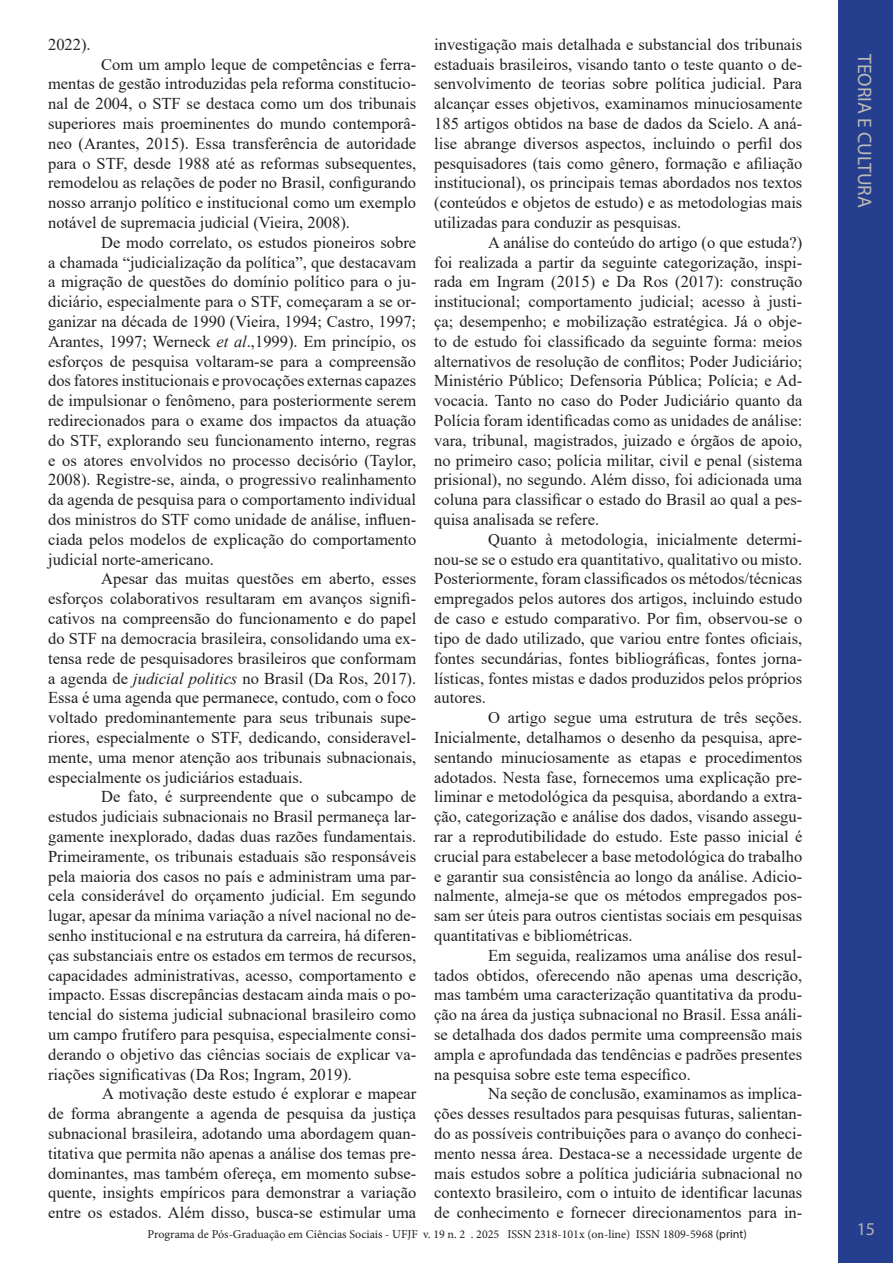
<style>
.page{position:relative;width:893px;height:1263px;background:#fff}
.page>*{position:absolute;margin:0;border:0;box-sizing:border-box;transform-origin:0 0}
.t1{font:19.5px "Myriad Pro";color:#bcbab6}
.t2{font:18px "Myriad Pro";color:#b5b2ad}
.t3{font:16.5px/19.8px "Times New Roman";color:#231f20;text-align:justify}
.t4{font:12px "Minion Pro";color:#231f20}
.s1{font-style:italic}
.s2{font-family:"Myriad Pro"}
</style>
<div class="page">
<div style="left:839px;top:0;width:54px;height:1263px;background:#253f8e"></div>
<p class="t3" style="left:48px;top:34px;width:44px">2022).</p>
<p class="t3" style="left:48px;top:54px;width:370px;text-indent:53px">Com um amplo leque de competências e ferra&shy;mentas de gestão introduzidas pela reforma constitucio&shy;nal de 2004, o STF se destaca como um dos tribunais superiores mais proeminentes do mundo contemporâ&shy;neo (Arantes, 2015). Essa transferência de autoridade para o STF, desde 1988 até as reformas subsequentes, remodelou as relações de poder no Brasil, configurando nosso arranjo político e institucional como um exemplo notável de supremacia judicial (Vieira, 2008).</p>
<p class="t3" style="left:48px;top:232px;width:370px;text-indent:53px">De modo correlato, os estudos pioneiros sobre a chamada “judicialização da política”, que destacavam a migração de questões do domínio político para o ju&shy;diciário, especialmente para o STF, começaram a se or&shy;ganizar na década de 1990 (Vieira, 1994; Castro, 1997; Arantes, 1997; Werneck <span class="s1">et al</span>.,1999). Em princípio, os esforços de pesquisa voltaram-se para a compreensão dos fatores institucionais e provocações externas capazes de impulsionar o fenômeno, para posteriormente serem redirecionados para o exame dos impactos da atuação do STF, explorando seu funcionamento interno, regras e os atores envolvidos no processo decisório (Taylor, 2008). Registre-se, ainda, o progressivo realinhamento da agenda de pesquisa para o comportamento individual dos ministros do STF como unidade de análise, influen&shy;ciada pelos modelos de explicação do comportamento judicial norte-americano.</p>
<p class="t3" style="left:48px;top:568px;width:370px;text-indent:53px">Apesar das muitas questões em aberto, esses esforços colaborativos resultaram em avanços signifi&shy;cativos na compreensão do funcionamento e do papel do STF na democracia brasileira, consolidando uma ex&shy;tensa rede de pesquisadores brasileiros que conformam a agenda de <span class="s1">judicial politics</span> no Brasil (Da Ros, 2017).<br>Essa é uma agenda que permanece, contudo, com o foco voltado predominantemente para seus tribunais supe&shy;riores, especialmente o STF, dedicando, consideravel&shy;mente, uma menor atenção aos tribunais subnacionais, especialmente os judiciários estaduais.</p>
<p class="t3" style="left:48px;top:786px;width:370px;text-indent:53px">De fato, é surpreendente que o subcampo de estudos judiciais subnacionais no Brasil permaneça lar&shy;gamente inexplorado, dadas duas razões fundamentais.<br>Primeiramente, os tribunais estaduais são responsáveis pela maioria dos casos no país e administram uma par&shy;cela considerável do orçamento judicial. Em segundo lugar, apesar da mínima variação a nível nacional no de&shy;senho institucional e na estrutura da carreira, há diferen&shy;ças substanciais entre os estados em termos de recursos, capacidades administrativas, acesso, comportamento e impacto. Essas discrepâncias destacam ainda mais o po&shy;tencial do sistema judicial subnacional brasileiro como um campo frutífero para pesquisa, especialmente consi&shy;derando o objetivo das ciências sociais de explicar va&shy;riações significativas (Da Ros; Ingram, 2019).</p>
<p class="t3" style="left:48px;top:1083px;width:370px;text-indent:54px">A motivação deste estudo é explorar e mapear de forma abrangente a agenda de pesquisa da justiça subnacional brasileira, adotando uma abordagem quan&shy;titativa que permita não apenas a análise dos temas pre&shy;dominantes, mas também ofereça, em momento subse&shy;quente, insights empíricos para demonstrar a variação entre os estados. Além disso, busca-se estimular uma</p>
<p class="t3" style="left:434px;top:34px;width:370px">investigação mais detalhada e substancial dos tribunais estaduais brasileiros, visando tanto o teste quanto o de&shy;senvolvimento de teorias sobre política judicial. Para alcançar esses objetivos, examinamos minuciosamente 185 artigos obtidos na base de dados da Scielo. A aná&shy;lise abrange diversos aspectos, incluindo o perfil dos pesquisadores (tais como gênero, formação e afiliação institucional), os principais temas abordados nos textos (conteúdos e objetos de estudo) e as metodologias mais utilizadas para conduzir as pesquisas.</p>
<p class="t3" style="left:434px;top:232px;width:370px;text-indent:54px">A análise do conteúdo do artigo (o que estuda?) foi realizada a partir da seguinte categorização, inspi&shy;rada em Ingram (2015) e Da Ros (2017): construção institucional; comportamento judicial; acesso à justi&shy;ça; desempenho; e mobilização estratégica. Já o obje&shy;to de estudo foi classificado da seguinte forma: meios alternativos de resolução de conflitos; Poder Judiciário; Ministério Público; Defensoria Pública; Polícia; e Ad&shy;vocacia. Tanto no caso do Poder Judiciário quanto da Polícia foram identificadas como as unidades de análise: vara, tribunal, magistrados, juizado e órgãos de apoio, no primeiro caso; polícia militar, civil e penal (sistema prisional), no segundo. Além disso, foi adicionada uma coluna para classificar o estado do Brasil ao qual a pes&shy;quisa analisada se refere.</p>
<p class="t3" style="left:434px;top:529px;width:370px;text-indent:54px">Quanto à metodologia, inicialmente determi&shy;nou-se se o estudo era quantitativo, qualitativo ou misto.<br>Posteriormente, foram classificados os métodos/técnicas empregados pelos autores dos artigos, incluindo estudo de caso e estudo comparativo. Por fim, observou-se o tipo de dado utilizado, que variou entre fontes oficiais, fontes secundárias, fontes bibliográficas, fontes jorna&shy;lísticas, fontes mistas e dados produzidos pelos próprios autores.</p>
<p class="t3" style="left:434px;top:707px;width:370px;text-indent:54px">O artigo segue uma estrutura de três seções.<br>Inicialmente, detalhamos o desenho da pesquisa, apre&shy;sentando minuciosamente as etapas e procedimentos adotados. Nesta fase, fornecemos uma explicação pre&shy;liminar e metodológica da pesquisa, abordando a extra&shy;ção, categorização e análise dos dados, visando assegu&shy;rar a reprodutibilidade do estudo. Este passo inicial é crucial para estabelecer a base metodológica do trabalho e garantir sua consistência ao longo da análise. Adicio&shy;nalmente, almeja-se que os métodos empregados pos&shy;sam ser úteis para outros cientistas sociais em pesquisas quantitativas e bibliométricas.</p>
<p class="t3" style="left:434px;top:945px;width:370px;text-indent:54px">Em seguida, realizamos uma análise dos resul&shy;tados obtidos, oferecendo não apenas uma descrição, mas também uma caracterização quantitativa da produ&shy;ção na área da justiça subnacional no Brasil. Essa análi&shy;se detalhada dos dados permite uma compreensão mais ampla e aprofundada das tendências e padrões presentes na pesquisa sobre este tema específico.</p>
<p class="t3" style="left:434px;top:1083px;width:370px;text-indent:54px">Na seção de conclusão, examinamos as implica&shy;ções desses resultados para pesquisas futuras, salientan&shy;do as possíveis contribuições para o avanço do conheci&shy;mento nessa área. Destaca-se a necessidade urgente de mais estudos sobre a política judiciária subnacional no contexto brasileiro, com o intuito de identificar lacunas de conhecimento e fornecer direcionamentos para in-</p>
<p class="t4" style="left:147px;top:1226px;width:601px">Programa de Pós-Graduação em Ciências Sociais - UFJF v. 19 n. 2 . 2025 ISSN 2318-101x (on-line) ISSN 1809-5968 <span class="s2">(print)</span></p>
<p class="t1" style="left:877px;top:54px;width:155px;rotate:90deg">TEORIA E CULTURA</p>
<p class="t2" style="left:857px;top:1218px;width:20px">15</p>
</div>
